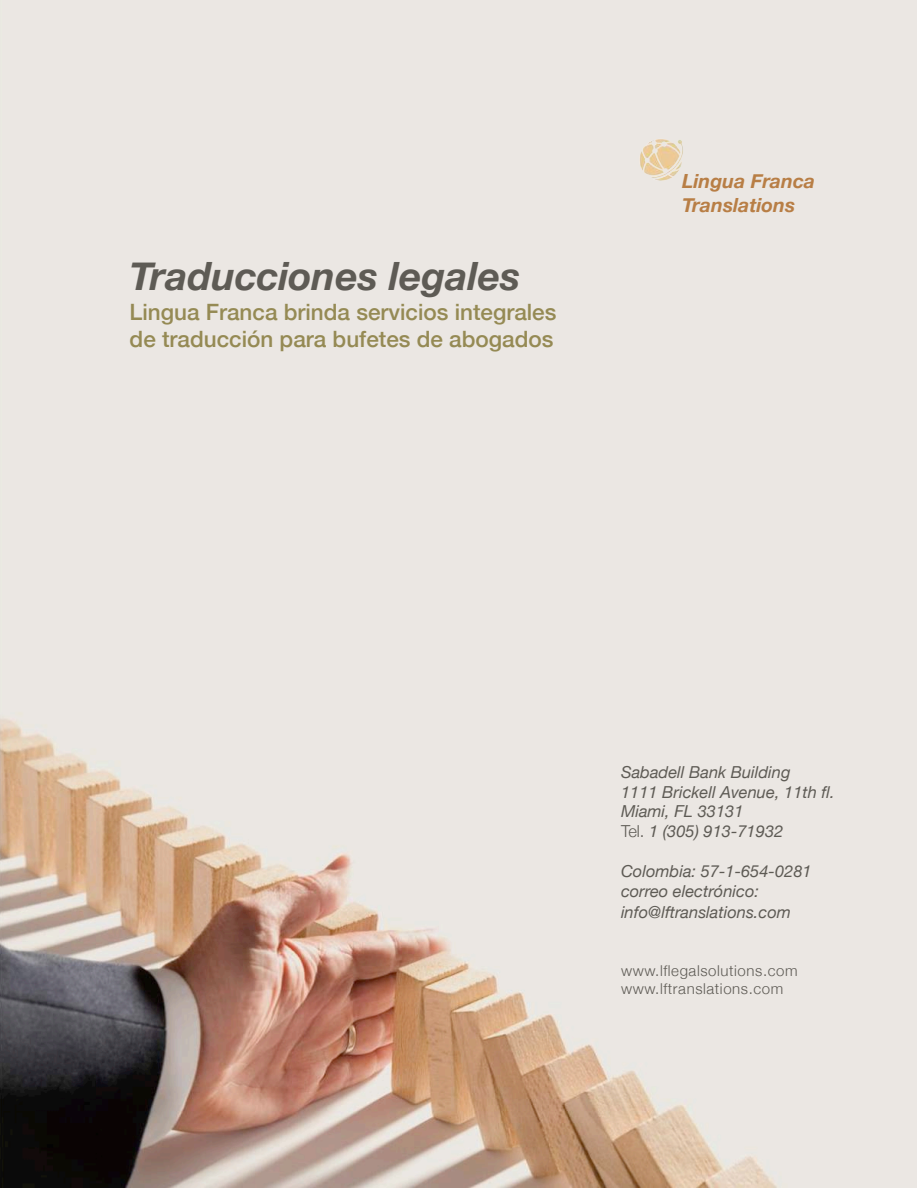
<style>
.page{position:relative;width:918px;height:1188px;background:#fff}
.page>*{position:absolute;margin:0;border:0;box-sizing:border-box;transform-origin:0 0}
.t1{font:italic 700 39px "Helvetica Neue";color:#5e5b55}
.t2{font:500 22.5px/27px "Helvetica Neue";color:#958a54}
.t3{font:italic 700 19.5px/23.4px "Helvetica Neue";color:#b87e45}
.t4{font:italic 16.5px/19.8px "Helvetica Neue";color:#5e5b55}
.t5{font:300 15px/18px "Helvetica Neue";letter-spacing:.04em;color:#5e5b55}
.s1{font-weight:300;font-style:normal}
</style>
<div class="page">
<img style="left:0;top:0;width:916px;height:1188px">
<img style="left:631px;top:130px;width:62px;height:59px">
<h1 class="t1" style="left:130px;top:246px;width:392px">Traducciones legales</h1>
<h2 class="t2" style="left:130px;top:297px;width:428px">Lingua Franca brinda servicios integrales de traducción para bufetes de abogados</h2>
<p class="t3" style="left:682px;top:170px;width:134px">Lingua Franca<br>Translations</p>
<p class="t4" style="left:621px;top:763px;width:215px">Sabadell Bank Building<br>1111 Brickell Avenue, 11th fl.<br>Miami, FL 33131<br><span class="s1">Tel.</span> 1 (305) 913-71932</p>
<p class="t4" style="left:621px;top:862px;width:192px">Colombia: 57-1-654-0281 correo electrónico:</p>
<p class="t4" style="left:621px;top:903px;width:171px">info@lftranslations.com</p>
<p class="t5" style="left:621px;top:961px;width:178px">www.lflegalsolutions.com www.lftranslations.com</p>
</div>
